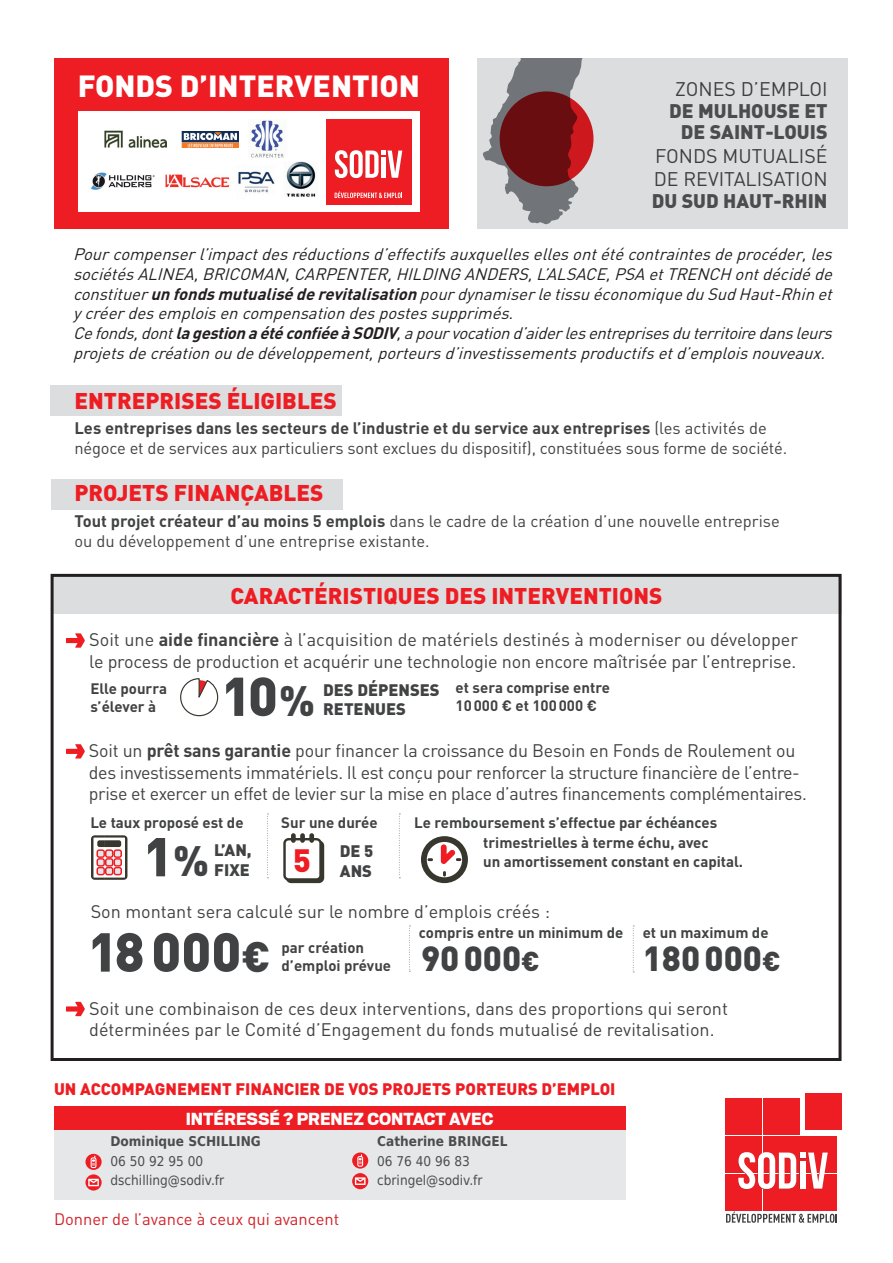
<style>
.page{position:relative;width:893px;height:1263px;background:#fff}
.page>*{position:absolute;margin:0;border:0;box-sizing:border-box;transform-origin:0 0}
.t1{font:900 54px "DIN Pro";color:#414243}
.t2{font:900 53.85px "DIN";color:#414243}
.t3{font:900 34.5px "DIN Pro";color:#414243}
.t4{font:900 31.95px "DIN";color:#ee1d23}
.t5{font:900 30.15px "DIN";color:#fff}
.t6{font:900 22.5px "DIN";color:#ee1d23}
.t7{font:19.5px/23.4px "DIN";color:#3e3e3f}
.t8{font:900 19.5px/21.5px "DIN";color:#4b4c4d;text-align:center}
.t9{font:900 19.5px "Scout";color:#fff}
.t10{font:18px/21.6px "DIN";letter-spacing:-.01em;color:#414243}
.t11{font:italic 16.5px/19.8px "DIN";color:#231f20}
.t12{font:16.5px/19.8px "DIN";letter-spacing:-.01em;color:#414243}
.t13{font:900 16.5px "DIN";color:#ee1d23}
.t14{font:900 16.5px/19.8px "DIN";color:#414243}
.t15{font:16.5px "DIN";color:#d1232a}
.t16{font:700 15px/19.5px "DIN";color:#414243}
.t17{font:700 15px/18px "DIN Pro";color:#414243}
.t18{font:13.5px/19.5px "DejaVu Sans Condensed";color:#4b4c4d}
.t19{font:700 13.5px "DejaVu Sans Condensed";color:#4b4c4d}
.s1{font-weight:700}
.s2{font-size:42px}
.s3{font-size:42.15px}
.s4{font-size:27px}
</style>
<div class="page">
<div style="left:51px;top:385px;width:291px;height:30px;background:#dcdddf"></div>
<div style="left:51px;top:479px;width:292px;height:30px;background:#dcdddf"></div>
<div style="left:52px;top:574px;width:789px;height:39px;background:#dcdddf"></div>
<div style="left:51px;top:574px;width:790px;height:487px;border:3px solid #231f20"></div>
<div style="left:54px;top:58px;width:395px;height:170px;background:#ee1d23"></div>
<div style="left:806px;top:1094px;width:36px;height:36px;background:#ee1d23"></div>
<div style="left:763px;top:1099px;width:36px;height:36px;background:#ee1d23"></div>
<div style="left:725px;top:1099px;width:37px;height:36px;background:#ee1d23"></div>
<div style="left:801px;top:1136px;width:36px;height:37px;background:#ee1d23"></div>
<div style="left:763px;top:1136px;width:36px;height:37px;background:#ee1d23"></div>
<div style="left:725px;top:1136px;width:37px;height:37px;background:#ee1d23"></div>
<div style="left:801px;top:1174px;width:36px;height:36px;background:#ee1d23"></div>
<div style="left:763px;top:1174px;width:36px;height:36px;background:#ee1d23"></div>
<div style="left:725px;top:1174px;width:37px;height:36px;background:#ee1d23"></div>
<svg style="left:738px;top:1152px;width:90px;height:37px"></svg>
<svg style="left:726px;top:1211px;width:111px;height:12px"></svg>
<svg style="left:267px;top:813px;width:1px;height:65px"></svg>
<svg style="left:409px;top:925px;width:1px;height:47px"></svg>
<svg style="left:633px;top:925px;width:1px;height:47px"></svg>
<svg style="left:399px;top:813px;width:1px;height:65px"></svg>
<div style="left:54px;top:1129px;width:571px;height:71px;background:#e6e7e9"></div>
<div style="left:54px;top:1106px;width:571px;height:23px;background:#ee1d23"></div>
<svg style="left:85px;top:1154px;width:17px;height:16px"></svg>
<svg style="left:352px;top:1152px;width:16px;height:16px"></svg>
<svg style="left:91px;top:1156px;width:5px;height:12px"></svg>
<svg style="left:357px;top:1154px;width:6px;height:13px"></svg>
<svg style="left:85px;top:1174px;width:17px;height:16px"></svg>
<svg style="left:352px;top:1173px;width:16px;height:16px"></svg>
<svg style="left:88px;top:1179px;width:11px;height:7px"></svg>
<svg style="left:355px;top:1177px;width:11px;height:8px"></svg>
<svg style="left:66px;top:633px;width:19px;height:15px"></svg>
<svg style="left:91px;top:835px;width:36px;height:45px"></svg>
<svg style="left:283px;top:833px;width:41px;height:50px"></svg>
<svg style="left:421px;top:836px;width:47px;height:47px"></svg>
<div style="left:78px;top:111px;width:342px;height:101px;background:#fff"></div>
<div style="left:326px;top:119px;width:85px;height:85px;background:#ee1d23"></div>
<svg style="left:334px;top:150px;width:68px;height:28px"></svg>
<svg style="left:335px;top:191px;width:67px;height:7px"></svg>
<img style="left:251px;top:120px;width:33px;height:38px">
<img style="left:286px;top:162px;width:30px;height:35px">
<div style="left:478px;top:58px;width:370px;height:170px;background:#dcdddf"></div>
<svg style="left:483px;top:58px;width:111px;height:166px"></svg>
<svg style="left:500px;top:91px;width:93px;height:95px;background:#7a0f12"></svg>
<img style="left:91px;top:172px;width:64px;height:18px">
<img style="left:238px;top:171px;width:37px;height:22px">
<img style="left:165px;top:174px;width:65px;height:14px">
<svg style="left:66px;top:1002px;width:19px;height:14px"></svg>
<svg style="left:66px;top:744px;width:19px;height:14px"></svg>
<svg style="left:180px;top:678px;width:39px;height:39px"></svg>
<img style="left:104px;top:131px;width:63px;height:16px">
<img style="left:182px;top:131px;width:57px;height:17px">
<h3 class="t5" style="left:78px;top:66px;width:344px">FONDS D’INTERVENTION</h3>
<p class="t7" style="left:675px;top:77px;width:154px">ZONES D’EMPLOI</p>
<p class="t8" style="left:669px;top:99px;width:160px">DE MULHOUSE ET<br>DE SAINT-LOUIS</p>
<p class="t7" style="left:654px;top:144px;width:175px">FONDS MUTUALISÉ<br>DE REVITALISATION</p>
<p class="t8" style="left:652px;top:189px;width:177px">DU SUD HAUT-RHIN</p>
<p class="t11" style="left:73px;top:244px;width:766px">Pourcompenserl’impactdesréductionsd’effectifsauxquellesellesontétécontraintesdeprocéder,les sociétésALINEA,BRICOMAN,CARPENTER,HILDING ANDERS,L’ALSACE,PSA etTRENCH ontdécidéde constituer<span class="s1">un fondsmutualiséderevitalisation</span>pourdynamiserletissuéconomiqueduSudHaut-Rhinet ycréerdesemploisencompensationdespostessupprimés.<br>Cefonds,dont<span class="s1">lagestionaétéconfiéeàSODIV</span>,apourvocationd’aiderlesentreprisesduterritoiredansleurs projetsdecréationoudedéveloppement,porteursd’investissementsproductifsetd’emploisnouveaux.</p>
<p class="t6" style="left:74px;top:385px;width:264px">ENTREPRISES ÉLIGIBLES</p>
<p class="t12" style="left:74px;top:418px;width:714px"><span class="s1">Les entreprises dans les secteurs de l’industrie et du service aux entreprises</span> (les activités de négoce et de services aux particuliers sont exclues du dispositif), constituées sous forme de société.</p>
<p class="t6" style="left:74px;top:478px;width:250px">PROJETS FINANÇABLES</p>
<p class="t12" style="left:74px;top:511px;width:707px"><span class="s1">Tout projet créateur d’au moins 5 emplois</span> dans le cadre de la création d’une nouvelle entreprise ou du développement d’une entreprise existante.</p>
<p class="t6" style="left:230px;top:581px;width:434px">CARACTÉRISTIQUES DES INTERVENTIONS</p>
<p class="t10" style="left:89px;top:628px;width:710px">Soit une <span class="s1">aide financière</span> à l’acquisition de matériels destinés à moderniser ou développer le process de production et acquérir une technologie non encore maîtrisée par l’entreprise.</p>
<p class="t16" style="left:90px;top:678px;width:78px;line-height:18px">Elle pourra s’élever à</p>
<h2 class="t2" style="left:221px;top:660px;width:95px">10<span class="s2">%</span></h2>
<p class="t14" style="left:323px;top:679px;width:118px">DES DÉPENSES<br>RETENUES</p>
<p class="t17" style="left:456px;top:677px;width:156px">et sera comprise entre<br>10000 € et 100000 €</p>
<p class="t10" style="left:89px;top:739px;width:719px">Soit un <span class="s1">prêt sans garantie</span> pour financer la croissance du Besoin en Fonds de Roulement ou des investissements immatériels. Il est conçu pour renforcer la structure financière de l’entre&shy;prise et exercer un effet de levier sur la mise en place d’autres financements complémentaires.</p>
<p class="t16" style="left:90px;top:812px;width:155px">Le taux proposé est de</p>
<h2 class="t2" style="left:143px;top:821px;width:67px">1<span class="s2">%</span></h2>
<p class="t14" style="left:214px;top:839px;width:39px">L’AN,<br>FIXE</p>
<p class="t16" style="left:281px;top:812px;width:98px">Sur une durée</p>
<h3 class="t4" style="left:293px;top:839px;width:19px">5</h3>
<p class="t14" style="left:340px;top:840px;width:35px">DE 5</p>
<p class="t14" style="left:340px;top:860px;width:34px">ANS</p>
<p class="t16" style="left:483px;top:812px;width:262px;text-indent:-69px">Le remboursement s’effectue par échéances trimestrielles à terme échu, avec<br>un amortissement constant en capital.</p>
<p class="t10" style="left:91px;top:901px;width:461px">Son montant sera calculé sur le nombre d’emplois créés :</p>
<h1 class="t1" style="left:88px;top:915px;width:184px">18000<span class="s3">€</span></h1>
<p class="t16" style="left:281px;top:938px;width:111px;line-height:18px">par création d’emploi prévue</p>
<p class="t16" style="left:419px;top:922px;width:206px">compris entre un minimum de</p>
<p class="t16" style="left:643px;top:922px;width:127px">et un maximum de</p>
<h3 class="t3" style="left:421px;top:935px;width:120px">90000<span class="s4">€</span></h3>
<h3 class="t3" style="left:643px;top:935px;width:139px">180000<span class="s4">€</span></h3>
<p class="t10" style="left:89px;top:997px;width:640px">Soit une combinaison de ces deux interventions, dans des proportions qui seront déterminées par le Comité d’Engagement du fonds mutualisé de revitalisation.</p>
<p class="t13" style="left:54px;top:1077px;width:563px">UN ACCOMPAGNEMENT FINANCIER DE VOS PROJETS PORTEURS D’EMPLOI</p>
<p class="t9" style="left:186px;top:1106px;width:309px">INTÉRESSÉ ? PRENEZ CONTACT AVEC</p>
<p class="t19" style="left:111px;top:1130px;width:152px">Dominique SCHILLING</p>
<p class="t18" style="left:111px;top:1151px;width:115px">06 50 92 95 00 dschilling@sodiv.fr</p>
<p class="t19" style="left:377px;top:1130px;width:132px">Catherine BRINGEL</p>
<p class="t18" style="left:377px;top:1151px;width:107px">06 76 40 96 83 cbringel@sodiv.fr</p>
<p class="t15" style="left:54px;top:1208px;width:287px">Donner de l’avance à ceux qui avancent</p>
</div>
